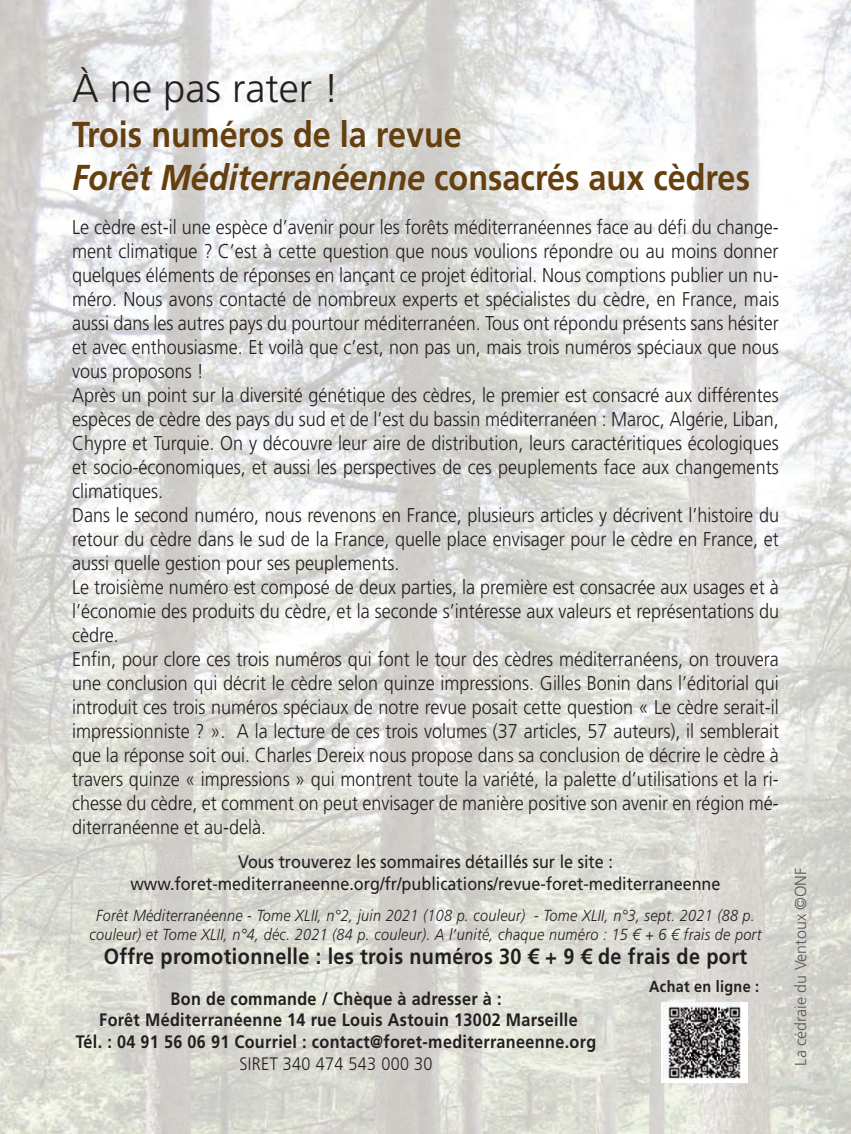
<style>
.page{position:relative;width:851px;height:1134px;background:#fff}
.page>*{position:absolute;margin:0;border:0;box-sizing:border-box;transform-origin:0 0}
.t1{font:300 40px "Frutiger LT Std";color:#231f20}
.t2{font:700 36px/43.2px "Frutiger LT Std";color:#653f0f;scale:.9 1}
.t3{font:700 22px "Frutiger LT Std";letter-spacing:.02em;color:#231f20;scale:.9 1}
.t4{font:300 20px/24px "Frutiger LT Std";color:#231f20;scale:.9 1}
.t5{font:700 18px/21.6px "Frutiger LT Std";letter-spacing:.02em;color:#231f20;text-align:center;scale:.9 1}
.t6{font:18px/21.6px "Frutiger LT Std";color:#231f20;text-align:center;scale:.9 1}
.t7{font:300 18px "Frutiger LT Std";letter-spacing:.02em;color:#231f20;scale:.9 1}
.t8{font:italic 300 16px/19.2px "Frutiger LT Std";letter-spacing:.02em;color:#231f20;text-align:center;scale:.9 1}
.t9{font:300 16px "Frutiger LT Std";color:#57585a}
.t10{font:700 16px "Frutiger LT Std";letter-spacing:.02em;color:#231f20;scale:.9 1}
.s1{font-style:italic}
</style>
<div class="page">
<img style="left:0;top:0;width:850px;height:1134px">
<div style="left:661px;top:1002px;width:86px;height:81px;background:#fff"></div>
<img style="left:663px;top:1002px;width:78px;height:77px">
<h1 class="t1" style="left:72px;top:72px;width:268px">À ne pas rater !</h1>
<h2 class="t2" style="left:72px;top:116px;width:754px">Trois numéros de la revue<br><span class="s1">Forêt Méditerranéenne</span> consacrés aux cèdres</h2>
<p class="t4" style="left:72px;top:217px;width:787px">Le cèdre est-il une espèce d’avenir pour les forêts méditerranéennes face au défi du change&shy;ment climatique ? C’est à cette question que nous voulions répondre ou au moins donner quelques éléments de réponses en lançant ce projet éditorial. Nous comptions publier un nu&shy;méro. Nous avons contacté de nombreux experts et spécialistes du cèdre, en France, mais aussi dans les autres pays du pourtour méditerranéen. Tous ont répondu présents sans hésiter et avec enthousiasme. Et voilà que c’est, non pas un, mais trois numéros spéciaux que nous vous proposons !<br>Après un point sur la diversité génétique des cèdres, le premier est consacré aux différentes espèces de cèdre des pays du sud et de l’est du bassin méditerranéen : Maroc, Algérie, Liban, Chypre et Turquie. On y découvre leur aire de distribution, leurs caractéritiques écologiques et socio-économiques, et aussi les perspectives de ces peuplements face aux changements climatiques.<br>Dans le second numéro, nous revenons en France, plusieurs articles y décrivent l’histoire du retour du cèdre dans le sud de la France, quelle place envisager pour le cèdre en France, et aussi quelle gestion pour ses peuplements.<br>Le troisième numéro est composé de deux parties, la première est consacrée aux usages et à l’économie des produits du cèdre, et la seconde s’intéresse aux valeurs et représentations du cèdre.<br>Enfin, pour clore ces trois numéros qui font le tour des cèdres méditerranéens, on trouvera une conclusion qui décrit le cèdre selon quinze impressions. Gilles Bonin dans l’éditorial qui introduit ces trois numéros spéciaux de notre revue posait cette question « Le cèdre serait-il impressionniste ? ». A la lecture de ces trois volumes (37 articles, 57 auteurs), il semblerait que la réponse soit oui. Charles Dereix nous propose dans sa conclusion de décrire le cèdre à travers quinze « impressions » qui montrent toute la variété, la palette d’utilisations et la ri&shy;chesse du cèdre, et comment on peut envisager de manière positive son avenir en région mé&shy;diterranéenne et au-delà.</p>
<p class="t6" style="left:130px;top:852px;width:657px">Vous trouverez les sommaires détaillés sur le site : www.foret-mediterraneenne.org/fr/publications/revue-foret-mediterraneenne</p>
<p class="t8" style="left:89px;top:906px;width:748px">Forêt Méditerranéenne - Tome XLII, n°2, juin 2021 (108 p. couleur) - Tome XLII, n°3, sept. 2021 (88 p. couleur) et Tome XLII, n°4, déc. 2021 (84 p. couleur). A l’unité, chaque numéro : 15 € + 6 € frais de port</p>
<p class="t3" style="left:104px;top:947px;width:716px">Offre promotionnelle : les trois numéros 30 € + 9 € de frais de port</p>
<p class="t5" style="left:76px;top:989px;width:579px">Bon de commande / Chèque à adresser à :<br>Forêt Méditerranéenne 14 rue Louis Astouin 13002 Marseille<br>Tél. : 04 91 56 06 91 Courriel : contact@foret-mediterraneenne.org</p>
<p class="t7" style="left:239px;top:1056px;width:216px">SIRET 340 474 543 000 30</p>
<p class="t10" style="left:649px;top:980px;width:124px">Achat en ligne :</p>
<p class="t9" style="left:794px;top:1065px;width:199px;rotate:-90deg">La cédraie du Ventoux ©ONF</p>
</div>
